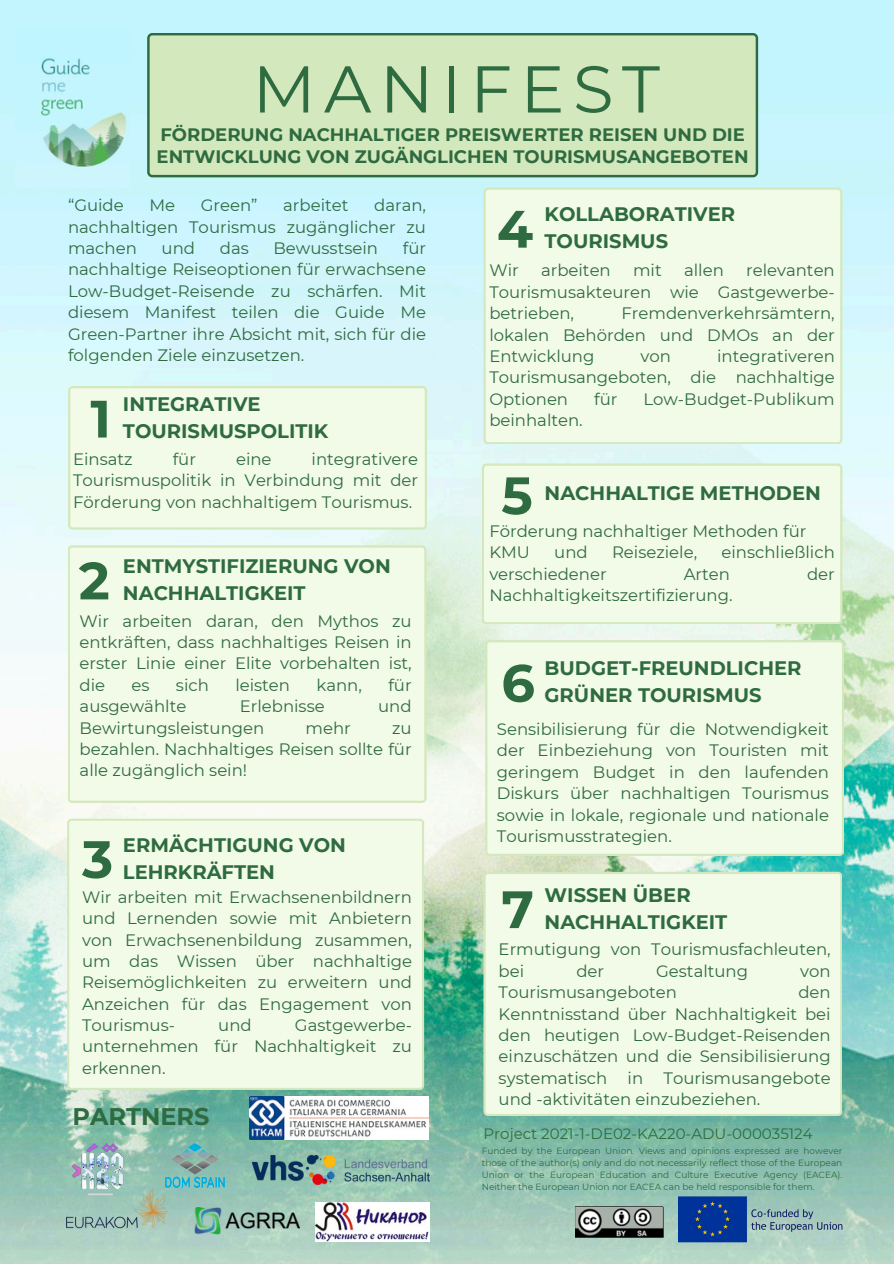
<style>
.page{position:relative;width:894px;height:1264px;background:#fff}
.page>*{position:absolute;margin:0;border:0;box-sizing:border-box;transform-origin:0 0}
.t1{font:66px "Montserrat";letter-spacing:.125em;color:#2f6b40}
.t2{font:700 52.5px "Montserrat";color:#2f6b40}
.t3{font:700 24px "Montserrat";color:#2f6b40}
.t4{font:700 19.5px/27px "Montserrat";color:#2f6b40}
.t5{font:700 18px/21.3px "Montserrat";color:#2f6b40}
.t6{font:16.5px/21.3px "Montserrat";color:#2f6b40;text-align:justify}
.t7{font:15px "Montserrat";color:#2f6b40}
.t8{font:9px/12px "Montserrat";color:#2f6b40;text-align:justify}
</style>
<div class="page">
<img style="left:0;top:0;width:893px;height:1263px">
<div style="left:147px;top:33px;width:611px;height:144px;background:#d4e8bd"></div>
<img style="left:195px;top:1207px;width:104px;height:27px">
<img style="left:165px;top:1143px;width:59px;height:44px">
<img style="left:252px;top:1155px;width:178px;height:29px">
<img style="left:73px;top:1143px;width:50px;height:36px">
<img style="left:315px;top:1202px;width:115px;height:39px">
<img style="left:249px;top:1096px;width:179px;height:43px">
<img style="left:53px;top:1179px;width:126px;height:63px">
<div style="left:68px;top:545px;width:358px;height:258px;background:#f2fae8"></div>
<div style="left:483px;top:187px;width:359px;height:257px;background:#f2fae8"></div>
<div style="left:68px;top:386px;width:359px;height:143px;background:#f2fae8"></div>
<div style="left:67px;top:818px;width:357px;height:271px;background:#f2fae8"></div>
<div style="left:481px;top:463px;width:361px;height:161px;background:#f2fae8"></div>
<div style="left:485px;top:640px;width:358px;height:216px;background:#f2fae8"></div>
<div style="left:483px;top:871px;width:359px;height:245px;background:#f2fae8"></div>
<img style="left:16px;top:27px;width:113px;height:160px">
<img style="left:678px;top:1196px;width:169px;height:46px">
<img style="left:575px;top:1206px;width:88px;height:31px">
<p class="t1" style="left:252px;top:49px;width:408px">MANIFEST</p>
<p class="t5" style="left:157px;top:124px;width:593px">FÖRDERUNG NACHHALTIGER PREISWERTER REISEN UND DIE<br>ENTWICKLUNG VON ZUGÄNGLICHEN TOURISMUSANGEBOTEN</p>
<p class="t6" style="left:68px;top:195px;width:57px">“Guide</p>
<p class="t6" style="left:149px;top:195px;width:27px">Me</p>
<p class="t6" style="left:201px;top:195px;width:58px">Green”</p>
<p class="t6" style="left:283px;top:195px;width:67px">arbeitet</p>
<p class="t6" style="left:68px;top:195px;width:359px;text-indent:306px">daran, nachhaltigen Tourismus zugänglicher zu machen</p>
<p class="t6" style="left:68px;top:237px;width:359px;text-indent:334px">für nachhaltige Reiseoptionen für erwachsene Low-Budget-Reisende zu schärfen. Mit diesem Manifest teilen die Guide Me Green-Partner ihre Absicht mit, sich für die folgenden Ziele einzusetzen.</p>
<p class="t6" style="left:161px;top:237px;width:35px">und</p>
<p class="t6" style="left:220px;top:237px;width:30px">das</p>
<p class="t6" style="left:273px;top:237px;width:106px">Bewusstsein</p>
<h4 class="t2" style="left:90px;top:387px;width:22px">1</h4>
<p class="t4" style="left:123px;top:390px;width:207px">INTEGRATIVE<br>TOURISMUSPOLITIK</p>
<p class="t6" style="left:73px;top:448px;width:61px">Einsatz</p>
<p class="t6" style="left:173px;top:448px;width:25px">für</p>
<p class="t6" style="left:236px;top:448px;width:37px">eine</p>
<p class="t6" style="left:73px;top:448px;width:346px;text-indent:238px">integrativere Tourismuspolitik in Verbindung mit der Förderung von nachhaltigem Tourismus.</p>
<p class="t4" style="left:123px;top:552px;width:269px">ENTMYSTIFIZIERUNG VON</p>
<p class="t2" style="left:79px;top:548px;width:32px">2</p>
<p class="t4" style="left:123px;top:579px;width:184px">NACHHALTIGKEIT</p>
<h4 class="t6" style="left:80px;top:610px;width:333px">Wir arbeiten daran, den Mythos zu entkräften, dass nachhaltiges Reisen in erster Linie einer Elite vorbehalten ist, die</h4>
<h4 class="t6" style="left:131px;top:674px;width:20px">es</h4>
<h4 class="t6" style="left:176px;top:674px;width:34px">sich</h4>
<h4 class="t6" style="left:235px;top:674px;width:56px">leisten</h4>
<h4 class="t6" style="left:316px;top:674px;width:47px">kann,</h4>
<h4 class="t6" style="left:388px;top:674px;width:25px">für</h4>
<h4 class="t6" style="left:80px;top:695px;width:108px">ausgewählte</h4>
<h4 class="t6" style="left:240px;top:695px;width:86px">Erlebnisse</h4>
<h4 class="t6" style="left:378px;top:695px;width:35px">und</h4>
<h4 class="t6" style="left:80px;top:717px;width:186px">Bewirtungsleistungen</h4>
<h4 class="t6" style="left:305px;top:717px;width:47px">mehr</h4>
<h4 class="t6" style="left:80px;top:717px;width:333px;text-indent:312px">zu bezahlen. Nachhaltiges Reisen sollte für alle zugänglich sein!</h4>
<p class="t2" style="left:82px;top:827px;width:33px">3</p>
<h4 class="t4" style="left:123px;top:831px;width:224px">ERMÄCHTIGUNG VON</h4>
<h4 class="t4" style="left:123px;top:858px;width:153px">LEHRKRÄFTEN</h4>
<p class="t6" style="left:82px;top:886px;width:331px">Wir arbeiten mit Erwachsenenbildnern und Lernenden sowie mit Anbietern von Erwachsenenbildung zusammen, um das Wissen über nachhaltige Reisemöglichkeiten zu erweitern und Anzeichen für das Engagement von Tourismus-</p>
<p class="t6" style="left:82px;top:1014px;width:331px;text-indent:213px">Gastgewerbe&shy;unternehmen für Nachhaltigkeit zu erkennen.</p>
<p class="t6" style="left:218px;top:1014px;width:35px">und</p>
<p class="t3" style="left:73px;top:1101px;width:138px">PARTNERS</p>
<p class="t2" style="left:497px;top:197px;width:38px">4</p>
<p class="t4" style="left:544px;top:201px;width:192px">KOLLABORATIVER</p>
<p class="t4" style="left:544px;top:228px;width:125px">TOURISMUS</p>
<p class="t6" style="left:489px;top:260px;width:347px;text-indent:257px">relevanten Tourismusakteuren wie Gastgewerbe&shy;betrieben,</p>
<p class="t6" style="left:489px;top:260px;width:31px">Wir</p>
<p class="t6" style="left:541px;top:260px;width:71px">arbeiten</p>
<p class="t6" style="left:633px;top:260px;width:30px">mit</p>
<p class="t6" style="left:684px;top:260px;width:41px">allen</p>
<p class="t6" style="left:489px;top:302px;width:347px;text-indent:132px">Fremdenverkehrsämtern, lokalen Behörden und DMOs an der Entwicklung</p>
<p class="t6" style="left:489px;top:345px;width:347px;text-indent:228px">integrativeren Tourismusangeboten, die nachhaltige Optionen</p>
<p class="t6" style="left:640px;top:345px;width:32px">von</p>
<p class="t6" style="left:594px;top:388px;width:25px">für</p>
<p class="t6" style="left:643px;top:388px;width:193px">Low-Budget-Publikum</p>
<p class="t6" style="left:489px;top:409px;width:95px">beinhalten.</p>
<p class="t2" style="left:501px;top:463px;width:33px">5</p>
<h3 class="t4" style="left:544px;top:479px;width:278px">NACHHALTIGE METHODEN</h3>
<h4 class="t6" style="left:489px;top:520px;width:318px">Förderung nachhaltiger Methoden für<br>KMU</h4>
<h4 class="t6" style="left:554px;top:541px;width:35px">und</h4>
<h4 class="t6" style="left:612px;top:541px;width:87px">Reiseziele,</h4>
<h4 class="t6" style="left:721px;top:541px;width:115px">einschließlich</h4>
<h4 class="t6" style="left:489px;top:563px;width:119px">verschiedener</h4>
<h4 class="t6" style="left:683px;top:563px;width:48px">Arten</h4>
<h4 class="t6" style="left:806px;top:563px;width:29px">der</h4>
<h4 class="t6" style="left:489px;top:584px;width:245px">Nachhaltigkeitszertifizierung.</h4>
<p class="t4" style="left:544px;top:654px;width:258px">BUDGET-FREUNDLICHER</p>
<h4 class="t2" style="left:501px;top:651px;width:35px">6</h4>
<p class="t4" style="left:544px;top:681px;width:218px">GRÜNER TOURISMUS</p>
<p class="t6" style="left:497px;top:718px;width:333px">Sensibilisierung für die Notwendigkeit der Einbeziehung von Touristen mit geringem Budget in den laufenden Diskurs über nachhaltigen Tourismus sowie in lokale, regionale und nationale Tourismusstrategien.</p>
<p class="t4" style="left:544px;top:881px;width:184px">WISSEN ÜBER<br>NACHHALTIGKEIT</p>
<p class="t2" style="left:501px;top:877px;width:34px">7</p>
<p class="t6" style="left:498px;top:938px;width:333px">Ermutigung von Tourismusfachleuten, bei</p>
<p class="t6" style="left:576px;top:960px;width:29px">der</p>
<p class="t6" style="left:656px;top:960px;width:93px">Gestaltung</p>
<p class="t6" style="left:800px;top:960px;width:32px">von</p>
<p class="t6" style="left:498px;top:981px;width:180px">Tourismusangeboten</p>
<p class="t6" style="left:498px;top:981px;width:333px;text-indent:299px">den Kenntnisstand über Nachhaltigkeit bei den heutigen Low-Budget-Reisenden einzuschätzen und die Sensibilisierung systematisch in Tourismusangebote und -aktivitäten einzubeziehen.</p>
<p class="t7" style="left:483px;top:1124px;width:330px">Project 2021-1-DE02-KA220-ADU-000035124</p>
<p class="t8" style="left:481px;top:1145px;width:362px">Funded by the European Union. Views and opinions expressed are however those of the author(s) only and do not necessarily reflect those of the European Union or the European Education and Culture Executive Agency (EACEA).<br>Neither the European Union nor EACEA can be held responsible for them.</p>
</div>
